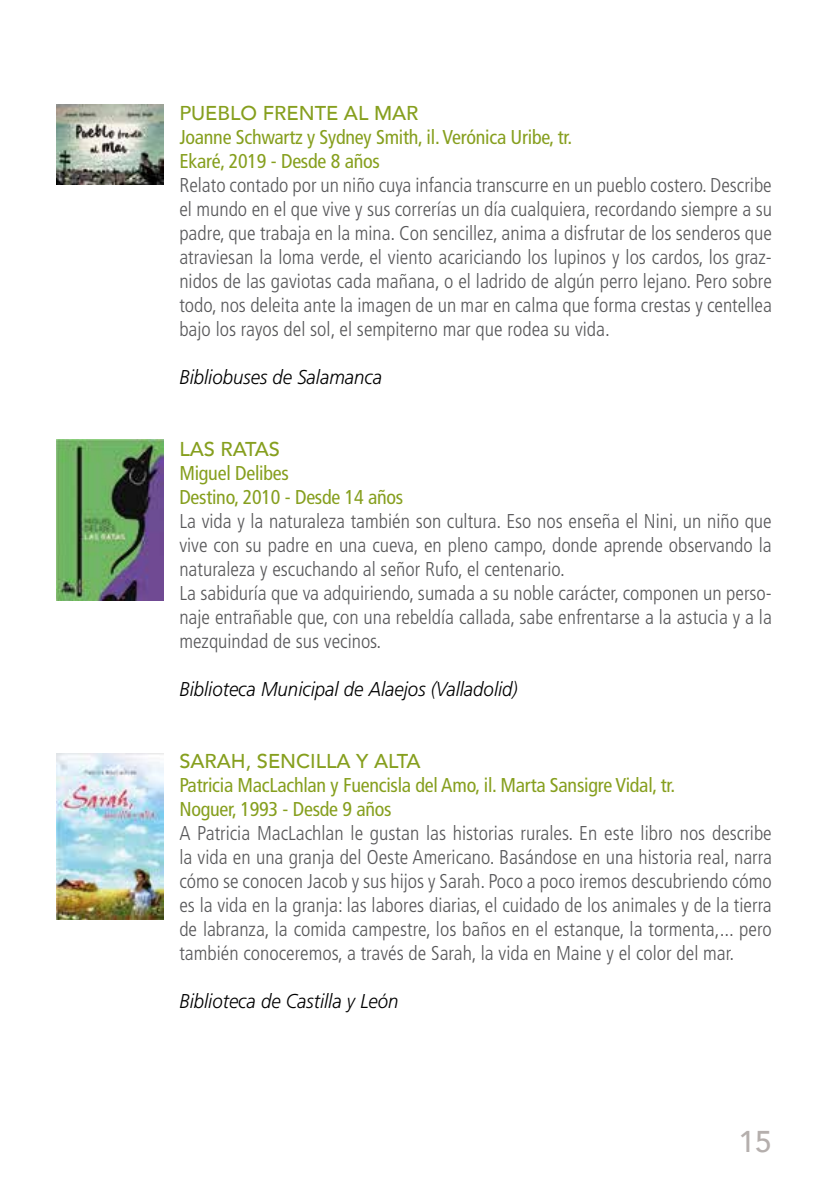
<style>
.page{position:relative;width:840px;height:1191px;background:#fff}
.page>*{position:absolute;margin:0;border:0;box-sizing:border-box;transform-origin:0 0}
.t1{font:500 30px "Avenir";color:#b5afad}
.t2{font:300 condensed 20px/24px "Frutiger";color:#58585a;text-align:justify}
.t3{font:condensed 20px/24px "Frutiger";letter-spacing:-.01em;color:#869f1e}
.t4{font:italic 300 20px "Frutiger";color:#000;scale:.93 1}
.t5{font:500 20px "Avenir";color:#869f1e}
</style>
<div class="page">
<img style="left:57px;top:104px;width:107px;height:80px">
<img style="left:57px;top:440px;width:107px;height:160px">
<img style="left:57px;top:754px;width:107px;height:166px">
<p class="t5" style="left:179px;top:96px;width:240px">PUEBLO FRENTE AL MAR</p>
<p class="t3" style="left:179px;top:125px;width:394px">Joanne Schwartz y Sydney Smith, il. Verónica Uribe, tr.<br>Ekaré, 2019 - Desde 8 años</p>
<p class="t2" style="left:179px;top:173px;width:593px">Relato contado por un niño cuya infancia transcurre en un pueblo costero. Describe el mundo en el que vive y sus correrías un día cualquiera, recordando siempre a su padre, que trabaja en la mina. Con sencillez, anima a disfrutar de los senderos que atraviesan la loma verde, el viento acariciando los lupinos y los cardos, los graz&shy;nidos de las gaviotas cada mañana, o el ladrido de algún perro lejano. Pero sobre todo, nos deleita ante la imagen de un mar en calma que forma crestas y centellea bajo los rayos del sol, el sempiterno mar que rodea su vida.</p>
<p class="t4" style="left:179px;top:366px;width:219px">Bibliobuses de Salamanca</p>
<p class="t5" style="left:179px;top:432px;width:102px">LAS RATAS</p>
<p class="t3" style="left:179px;top:461px;width:225px">Miguel Delibes<br>Destino, 2010 - Desde 14 años</p>
<p class="t2" style="left:179px;top:509px;width:593px;text-align:left">La vida y la naturaleza también son cultura. Eso nos enseña el Nini, un niño que vive con su padre en una cueva, en pleno campo, donde aprende observando la naturaleza y escuchando al señor Rufo, el centenario.<br>La sabiduría que va adquiriendo, sumada a su noble carácter, componen un perso&shy;naje entrañable que, con una rebeldía callada, sabe enfrentarse a la astucia y a la mezquindad de sus vecinos.</p>
<p class="t4" style="left:179px;top:678px;width:365px">Biblioteca Municipal de Alaejos (Valladolid)</p>
<p class="t5" style="left:179px;top:744px;width:242px">SARAH, SENCILLA Y ALTA</p>
<p class="t3" style="left:179px;top:773px;width:497px">Patricia MacLachlan y Fuencisla del Amo, il. Marta Sansigre Vidal, tr.<br>Noguer, 1993 - Desde 9 años</p>
<p class="t2" style="left:179px;top:821px;width:593px">A Patricia MacLachlan le gustan las historias rurales. En este libro nos describe la vida en una granja del Oeste Americano. Basándose en una historia real, narra cómo se conocen Jacob y sus hijos y Sarah. Poco a poco iremos descubriendo cómo es la vida en la granja: las labores diarias, el cuidado de los animales y de la tierra de labranza, la comida campestre, los baños en el estanque, la tormenta,... pero también conoceremos, a través de Sarah, la vida en Maine y el color del mar.</p>
<p class="t4" style="left:179px;top:990px;width:237px">Biblioteca de Castilla y León</p>
<h1 class="t1" style="left:738px;top:1116px;width:35px">15</h1>
</div>
